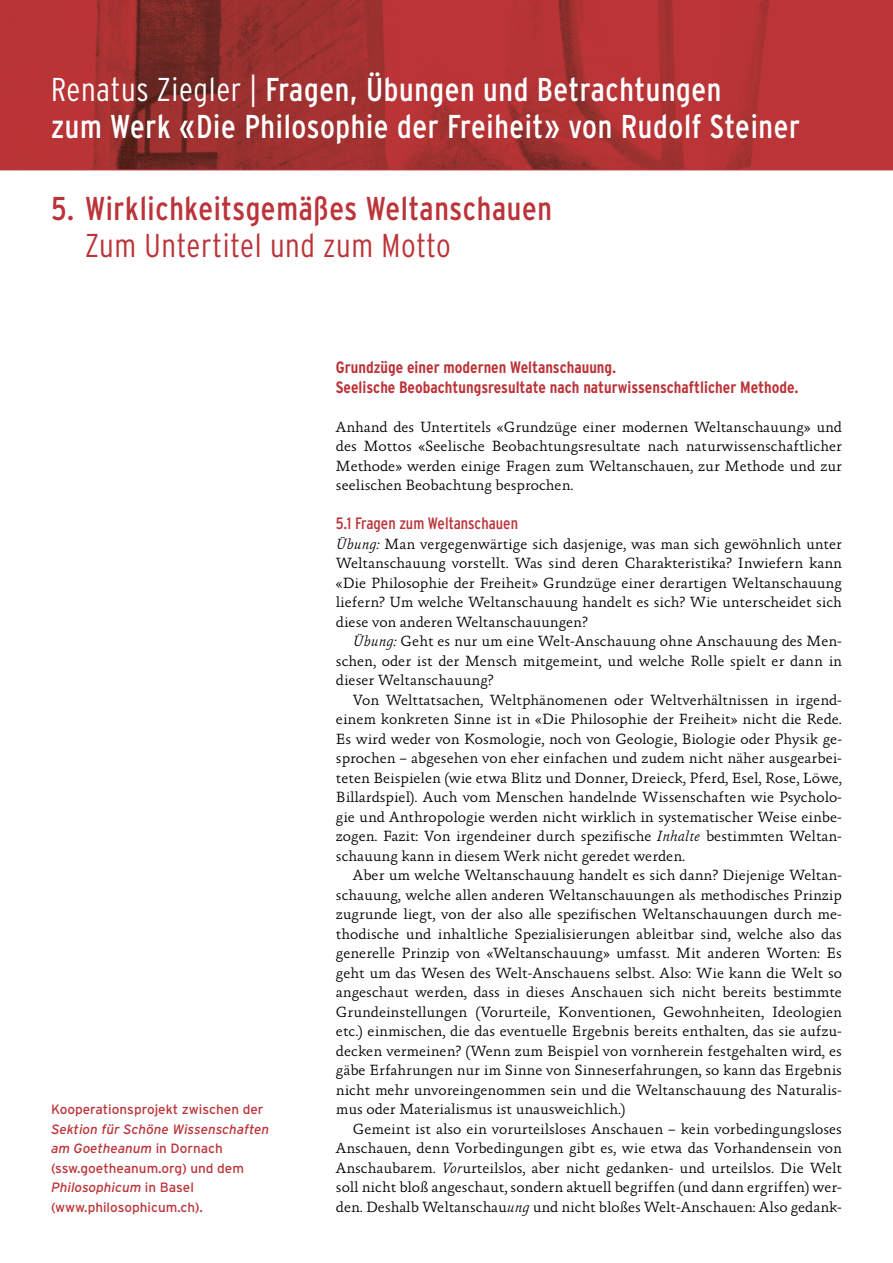
<style>
.page{position:relative;width:893px;height:1263px;background:#fff}
.page>*{position:absolute;margin:0;border:0;box-sizing:border-box;transform-origin:0 0}
.t1{font:33px/37.5px "Interstate Condensed";letter-spacing:.02em;color:#fff}
.t2{font:33px "Interstate Condensed";letter-spacing:.02em;color:#bb3439}
.t3{font:300 33px "Interstate Condensed";letter-spacing:.02em;color:#bb3439}
.t4{font:700 16.5px/19.5px "Interstate Condensed";color:#bb3439}
.t5{font:16.5px "Interstate Condensed";color:#bb3439}
.t6{font:300 15px/19.5px "Absara OT";color:#000;text-align:justify}
.t7{font:13.5px/19.5px "Interstate";color:#bb3439}
.s1{font-weight:300}
.s2{font-style:italic}
</style>
<div class="page">
<svg style="left:0;top:0;width:893px;height:170px;background:#aa3132"></svg>
<h1 class="t1" style="left:51px;top:70px;width:750px"><span class="s1">Renatus Ziegler |</span> Fragen, Übungen und Betrachtungen<br>zum Werk «Die Philosophie der Freiheit» von Rudolf Steiner</h1>
<h1 class="t2" style="left:51px;top:190px;width:502px">5. Wirklichkeitsgemäßes Weltanschauen</h1>
<h1 class="t3" style="left:85px;top:227px;width:367px">Zum Untertitel und zum Motto</h1>
<p class="t7" style="left:51px;top:1100px;width:214px">Kooperationsprojekt zwischen der</p>
<p class="t7" style="left:51px;top:1119px;width:220px"><span class="s2">Sektion für Schöne Wissenschaften am Goetheanum</span> in Dornach (ssw.goetheanum.org) und dem<br><span class="s2">Philosophicum</span> in Basel (www.philosophicum.ch).</p>
<p class="t4" style="left:336px;top:358px;width:464px">Grundzüge einer modernen Weltanschauung.<br>Seelische Beobachtungsresultate nach naturwissenschaftlicher Methode.</p>
<p class="t6" style="left:336px;top:418px;width:508px">Anhand des Untertitels «Grundzüge einer modernen Weltanschauung» und des Mottos «Seelische Beobachtungsresultate nach naturwissenschaftlicher Methode» werden einige Fragen zum Weltanschauen, zur Methode und zur seelischen Beobachtung besprochen.</p>
<p class="t5" style="left:336px;top:514px;width:184px">5.1 Fragen zum Weltanschauen</p>
<p class="t6" style="left:336px;top:535px;width:508px"><span class="s2">Übung:</span> Man vergegenwärtige sich dasjenige, was man sich gewöhnlich unter Weltanschauung vorstellt. Was sind deren Charakteristika? Inwiefern kann «Die Philosophie der Freiheit» Grundzüge einer derartigen Weltanschauung liefern? Um welche Weltanschauung handelt es sich? Wie unterscheidet sich diese von anderen Weltanschauungen?</p>
<p class="t6" style="left:336px;top:632px;width:508px;text-indent:17px"><span class="s2">Übung:</span> Geht es nur um eine Welt-Anschauung ohne Anschauung des Men&shy;schen, oder ist der Mensch mitgemeint, und welche Rolle spielt er dann in dieser Weltanschauung?</p>
<p class="t6" style="left:336px;top:691px;width:508px;text-indent:17px">Von Welttatsachen, Weltphänomenen oder Weltverhältnissen in irgend&shy;einem konkreten Sinne ist in «Die Philosophie der Freiheit» nicht die Rede.<br>Es wird weder von Kosmologie, noch von Geologie, Biologie oder Physik ge&shy;sprochen – abgesehen von eher einfachen und zudem nicht näher ausgearbei&shy;teten Beispielen (wie etwa Blitz und Donner, Dreieck, Pferd, Esel, Rose, Löwe, Billardspiel). Auch vom Menschen handelnde Wissenschaften wie Psycholo&shy;gie und Anthropologie werden nicht wirklich in systematischer Weise einbe&shy;zogen. Fazit: Von irgendeiner durch spezifische <span class="s2">Inhalte</span> bestimmten Weltan&shy;schauung kann in diesem Werk nicht geredet werden.</p>
<p class="t6" style="left:336px;top:866px;width:508px;text-indent:17px">Aber um welche Weltanschauung handelt es sich dann? Diejenige Weltan&shy;schauung, welche allen anderen Weltanschauungen als methodisches Prinzip zugrunde liegt, von der also alle spezifischen Weltanschauungen durch me&shy;thodische und inhaltliche Spezialisierungen ableitbar sind, welche also das generelle Prinzip von «Weltanschauung» umfasst. Mit anderen Worten: Es geht um das Wesen des Welt-Anschauens selbst. Also: Wie kann die Welt so angeschaut werden, dass in dieses Anschauen sich nicht bereits bestimmte Grundeinstellungen (Vorurteile, Konventionen, Gewohnheiten, Ideologien etc.) einmischen, die das eventuelle Ergebnis bereits enthalten, das sie aufzu&shy;decken vermeinen? (Wenn zum Beispiel von vornherein festgehalten wird, es gäbe Erfahrungen nur im Sinne von Sinneserfahrungen, so kann das Ergebnis nicht mehr unvoreingenommen sein und die Weltanschauung des Naturalis&shy;mus oder Materialismus ist unausweichlich.)</p>
<p class="t6" style="left:336px;top:1120px;width:508px;text-indent:17px">Gemeint ist also ein vorurteilsloses Anschauen – kein vorbedingungsloses Anschauen, denn Vorbedingungen gibt es, wie etwa das Vorhandensein von Anschaubarem. <span class="s2">Vor</span>urteilslos, aber nicht gedanken- und urteilslos. Die Welt soll nicht bloß angeschaut, sondern aktuell begriffen (und dann ergriffen) wer&shy;den. Deshalb Weltanschau<span class="s2">ung</span> und nicht bloßes Welt-Anschauen: Also gedank-</p>
</div>
